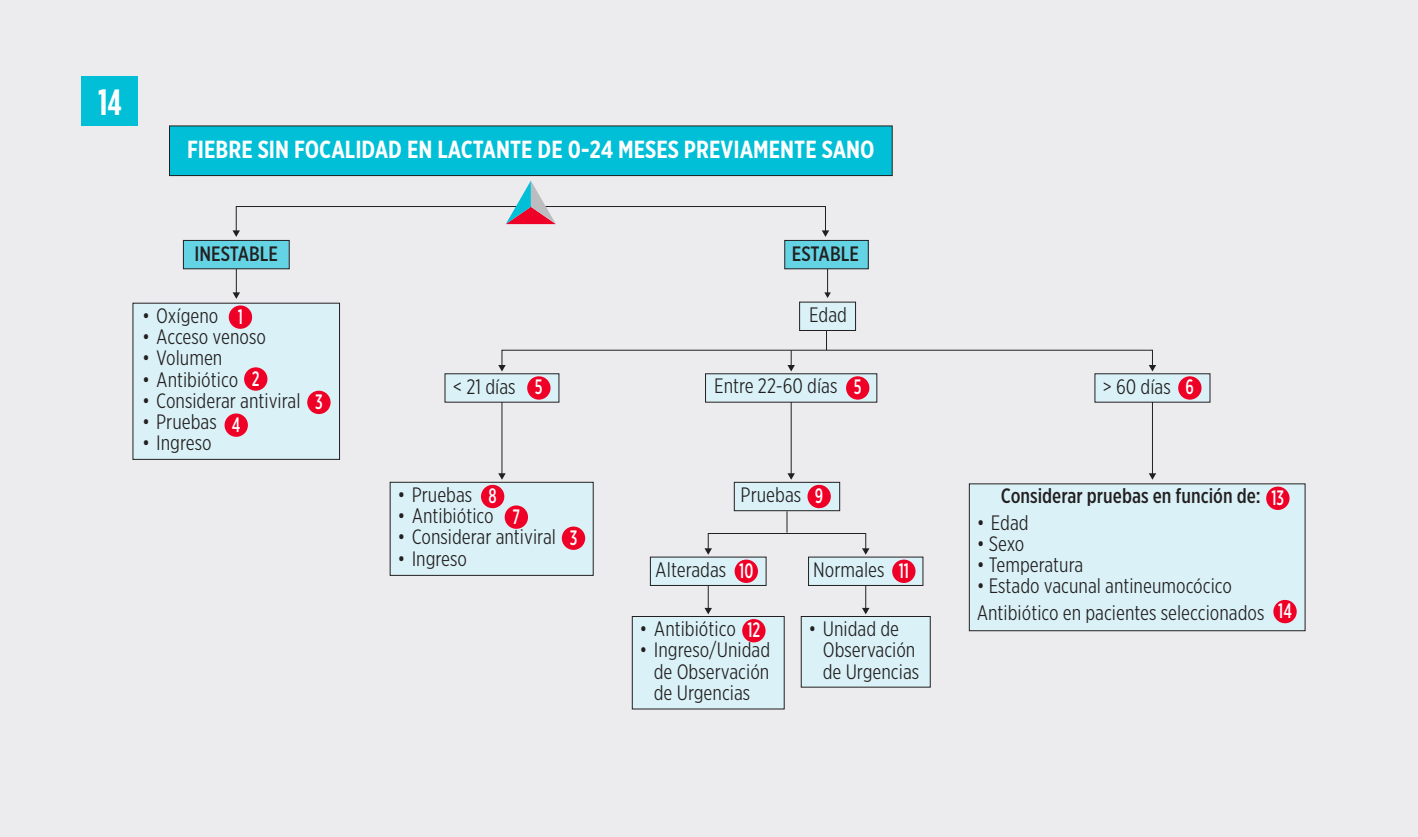
<style>
.page{position:relative;width:1418px;height:837px;background:#fff}
.page>*{position:absolute;margin:0;border:0;box-sizing:border-box;transform-origin:0 0}
.t1{font:700 35px "Gotham Cond S Sm";color:#fff}
.t2{font:700 23.75px "Gotham X Narr S Sm";color:#fff}
.t3{font:300 20px/21.2px "Gotham X Narr S Sm";color:#231f20}
.t4{font:500 20px "Gotham X Narr S Sm";color:#231f20}
.t5{font:500 20px "Gotham X Narr S Sm";color:#fff;scale:.83 1}
.s1{font-weight:500;color:#fff}
</style>
<div class="page">
<div style="left:0;top:0;width:1417px;height:836px;background:#ececee"></div>
<div style="left:390px;top:482px;width:203px;height:93px;background:#daf2f7"></div>
<div style="left:390px;top:481px;width:203px;height:94px;border:1px solid #231f20"></div>
<div style="left:133px;top:303px;width:206px;height:156px;background:#daf2f7"></div>
<div style="left:969px;top:483px;width:335px;height:147px;background:#daf2f7"></div>
<div style="left:968px;top:483px;width:337px;height:148px;border:1px solid #231f20"></div>
<div style="left:224px;top:413px;width:24px;height:23px;background:#ef0027;border-radius:50%"></div>
<div style="left:481px;top:484px;width:23px;height:24px;background:#ef0027;border-radius:50%"></div>
<div style="left:504px;top:505px;width:24px;height:23px;background:#ef0027;border-radius:50%"></div>
<div style="left:562px;top:526px;width:23px;height:23px;background:#ef0027;border-radius:50%"></div>
<div style="left:632px;top:616px;width:152px;height:92px;background:#daf2f7"></div>
<div style="left:632px;top:616px;width:152px;height:93px;border:1px solid #231f20"></div>
<div style="left:742px;top:618px;width:23px;height:24px;background:#ef0027;border-radius:50%"></div>
<div style="left:801px;top:616px;width:129px;height:71px;background:#daf2f7"></div>
<div style="left:800px;top:616px;width:130px;height:71px;border:1px solid #231f20"></div>
<hr style="left:501px;top:401px;width:1px;height:73px;background:#231f20">
<svg style="left:498px;top:473px;width:7px;height:6px"></svg>
<hr style="left:790px;top:401px;width:1px;height:73px;background:#231f20">
<svg style="left:787px;top:473px;width:8px;height:6px"></svg>
<svg style="left:788px;top:352px;width:7px;height:19px"></svg>
<hr style="left:1151px;top:401px;width:1px;height:73px;background:#231f20">
<svg style="left:1148px;top:473px;width:8px;height:6px"></svg>
<svg style="left:704px;top:585px;width:8px;height:29px"></svg>
<svg style="left:862px;top:585px;width:7px;height:29px"></svg>
<div style="left:799px;top:302px;width:56px;height:28px;background:#daf2f7"></div>
<div style="left:799px;top:301px;width:57px;height:30px;border:1px solid #231f20"></div>
<div style="left:734px;top:482px;width:105px;height:28px;background:#daf2f7"></div>
<div style="left:734px;top:482px;width:106px;height:29px;border:1px solid #231f20"></div>
<div style="left:307px;top:390px;width:23px;height:24px;background:#ef0027;border-radius:50%"></div>
<svg style="left:824px;top:269px;width:6px;height:29px"></svg>
<div style="left:169px;top:126px;width:723px;height:49px;background:#00bfd7"></div>
<div style="left:169px;top:125px;width:723px;height:51px;border:1px solid #231f20"></div>
<svg style="left:232px;top:269px;width:8px;height:30px"></svg>
<svg style="left:826px;top:330px;width:1px;height:20px"></svg>
<div style="left:236px;top:206px;width:589px;height:26px;border:1px solid #231f20"></div>
<svg style="left:232px;top:230px;width:8px;height:7px"></svg>
<svg style="left:821px;top:230px;width:8px;height:7px"></svg>
<div style="left:501px;top:350px;width:651px;height:16px;border:1px solid #231f20"></div>
<svg style="left:498px;top:365px;width:7px;height:6px"></svg>
<svg style="left:1148px;top:365px;width:8px;height:6px"></svg>
<div style="left:650px;top:557px;width:116px;height:28px;background:#daf2f7"></div>
<div style="left:808px;top:557px;width:115px;height:28px;background:#daf2f7"></div>
<svg style="left:786px;top:511px;width:1px;height:21px"></svg>
<div style="left:708px;top:533px;width:158px;height:16px;border:1px solid #231f20"></div>
<svg style="left:704px;top:548px;width:8px;height:6px"></svg>
<svg style="left:862px;top:548px;width:7px;height:6px"></svg>
<svg style="left:506px;top:180px;width:50px;height:44px"></svg>
<div style="left:183px;top:240px;width:106px;height:29px;background:#64d3e3"></div>
<div style="left:183px;top:240px;width:106px;height:29px;border:1px solid #231f20"></div>
<div style="left:784px;top:240px;width:84px;height:29px;background:#64d3e3"></div>
<div style="left:784px;top:240px;width:84px;height:29px;border:1px solid #231f20"></div>
<div style="left:244px;top:367px;width:23px;height:23px;background:#ef0027;border-radius:50%"></div>
<div style="left:229px;top:305px;width:23px;height:24px;background:#ef0027;border-radius:50%"></div>
<div style="left:807px;top:484px;width:23px;height:24px;background:#ef0027;border-radius:50%"></div>
<div style="left:734px;top:559px;width:24px;height:23px;background:#ef0027;border-radius:50%"></div>
<div style="left:892px;top:559px;width:23px;height:23px;background:#ef0027;border-radius:50%"></div>
<div style="left:1266px;top:486px;width:23px;height:23px;background:#ef0027;border-radius:50%"></div>
<div style="left:1273px;top:599px;width:23px;height:24px;background:#ef0027;border-radius:50%"></div>
<div style="left:445px;top:373px;width:114px;height:29px;background:#daf2f7"></div>
<div style="left:527px;top:376px;width:23px;height:23px;background:#ef0027;border-radius:50%"></div>
<div style="left:705px;top:373px;width:171px;height:29px;background:#daf2f7"></div>
<div style="left:846px;top:376px;width:23px;height:23px;background:#ef0027;border-radius:50%"></div>
<div style="left:1094px;top:373px;width:115px;height:29px;background:#daf2f7"></div>
<div style="left:1178px;top:376px;width:23px;height:23px;background:#ef0027;border-radius:50%"></div>
<div style="left:81px;top:76px;width:57px;height:49px;background:#00bfd7"></div>
<h1 class="t1" style="left:98px;top:81px;width:25px">14</h1>
<p class="t2" style="left:187px;top:134px;width:689px">FIEBRE SIN FOCALIDAD EN LACTANTE DE 0-24 MESES PREVIAMENTE SANO</p>
<p class="t4" style="left:194px;top:241px;width:85px">INESTABLE</p>
<p class="t4" style="left:792px;top:241px;width:68px">ESTABLE</p>
<p class="t3" style="left:142px;top:304px;width:78px">• Oxígeno</p>
<p class="t3" style="left:142px;top:325px;width:125px">• Acceso venoso</p>
<p class="t3" style="left:142px;top:347px;width:82px">• Volumen</p>
<p class="t3" style="left:142px;top:368px;width:98px">• Antibiótico</p>
<p class="t3" style="left:142px;top:389px;width:160px">• Considerar antiviral</p>
<p class="t3" style="left:142px;top:410px;width:76px">• Pruebas</p>
<p class="t3" style="left:142px;top:432px;width:71px">• Ingreso</p>
<p class="t5" style="left:238px;top:303px;width:8px">1</p>
<p class="t5" style="left:252px;top:365px;width:11px">2</p>
<p class="t5" style="left:232px;top:411px;width:12px">4</p>
<p class="t5" style="left:315px;top:389px;width:11px">3</p>
<p class="t3" style="left:809px;top:304px;width:39px">Edad</p>
<p class="t3" style="left:453px;top:375px;width:91px">&lt; 21 días <span class="s1">5</span></p>
<p class="t3" style="left:714px;top:374px;width:149px">Entre 22-60 días <span class="s1">5</span></p>
<p class="t3" style="left:1102px;top:375px;width:93px">&gt; 60 días <span class="s1">6</span></p>
<p class="t3" style="left:397px;top:483px;width:76px">• Pruebas</p>
<p class="t3" style="left:397px;top:504px;width:98px">• Antibiótico</p>
<p class="t3" style="left:397px;top:526px;width:160px">• Considerar antiviral</p>
<p class="t3" style="left:397px;top:547px;width:71px">• Ingreso</p>
<p class="t5" style="left:488px;top:483px;width:11px">8</p>
<p class="t5" style="left:512px;top:503px;width:11px">7</p>
<p class="t5" style="left:569px;top:524px;width:11px">3</p>
<p class="t3" style="left:740px;top:483px;width:62px">Pruebas</p>
<p class="t5" style="left:815px;top:483px;width:12px">9</p>
<p class="t3" style="left:655px;top:558px;width:72px">Alteradas</p>
<p class="t3" style="left:813px;top:558px;width:73px">Normales</p>
<p class="t5" style="left:739px;top:557px;width:19px">10</p>
<p class="t5" style="left:898px;top:557px;width:14px">11</p>
<p class="t3" style="left:639px;top:617px;width:98px">• Antibiótico</p>
<p class="t3" style="left:654px;top:638px;width:118px;text-align:justify;text-indent:-14px">• Ingreso/Unidad de Observación de Urgencias</p>
<p class="t5" style="left:747px;top:617px;width:17px">12</p>
<p class="t3" style="left:822px;top:617px;width:98px;text-indent:-14px">• Unidad de<br>Observación de Urgencias</p>
<p class="t4" style="left:1000px;top:483px;width:261px">Considerar pruebas en función de:</p>
<p class="t3" style="left:976px;top:511px;width:54px">• Edad</p>
<p class="t3" style="left:976px;top:532px;width:49px">• Sexo</p>
<p class="t3" style="left:976px;top:553px;width:108px">• Temperatura</p>
<p class="t3" style="left:976px;top:572px;width:289px;line-height:26.2px">• Estado vacunal antineumocócico<br>Antibiótico en pacientes seleccionados</p>
<p class="t5" style="left:1271px;top:484px;width:17px">13</p>
<p class="t5" style="left:1278px;top:598px;width:18px">14</p>
</div>
